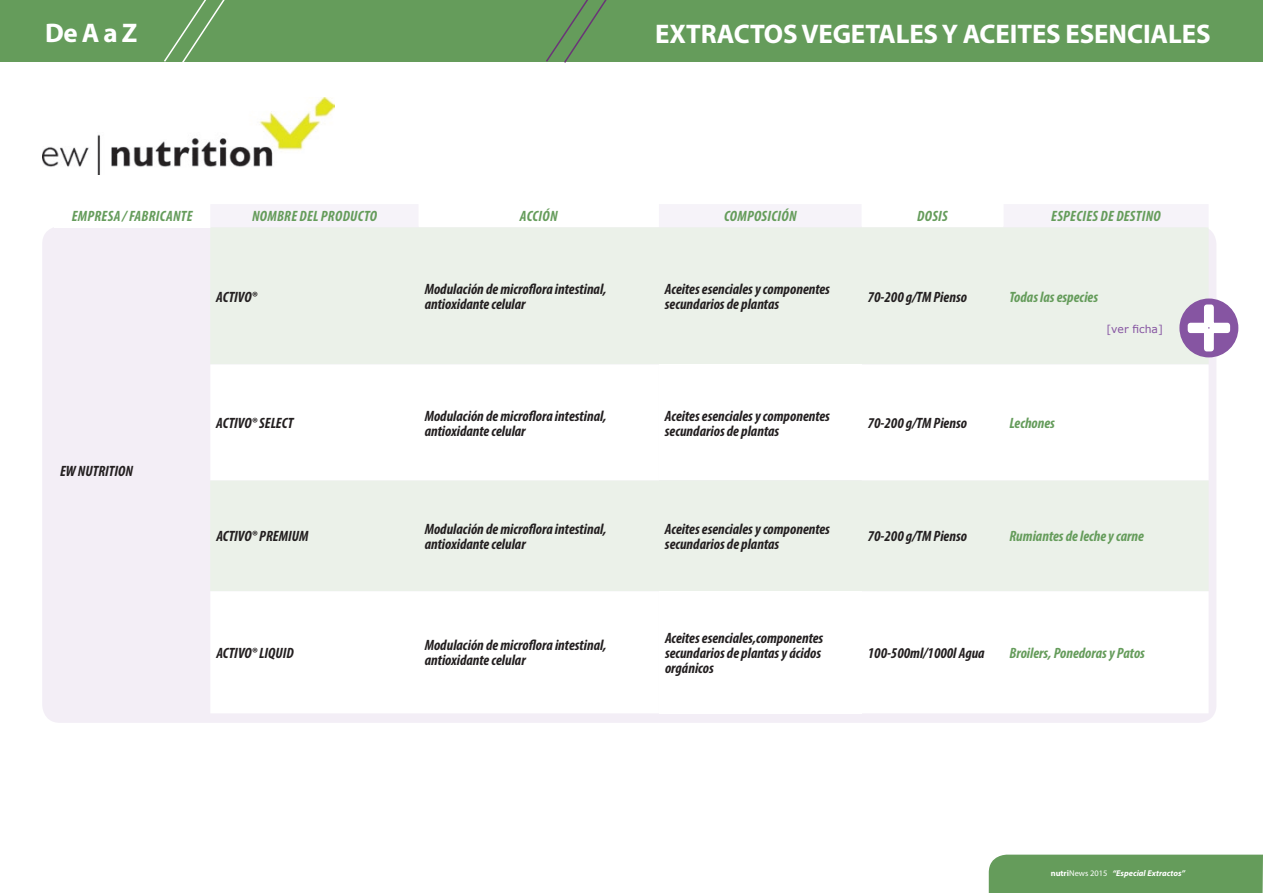
<style>
.page{position:relative;width:1263px;height:893px;background:#fff}
.page>*{position:absolute;margin:0;border:0;box-sizing:border-box;transform-origin:0 0}
.t1{font:700 27px "Myriad Pro";letter-spacing:-.005em;color:#fff}
.t2{font:italic 700 condensed 15px/15px "Myriad Pro";color:#231f20}
.t3{font:italic 700 condensed 15px/15px "Myriad Pro";letter-spacing:-.025em;color:#231f20}
.t4{font:italic 700 condensed 15px "Myriad Pro";letter-spacing:.02em;color:#659c5b}
.t5{font:italic 700 condensed 15px "Myriad Pro";color:#659c5b}
.t6{font:italic 700 condensed 15px "Myriad Pro";letter-spacing:-.01em;color:#659c5b}
.t7{font:10.8px "MS Reference Sans Serif";color:#8655a2}
.t8{font:italic 700 8.4px "Myriad Pro";color:#fff}
.s1{font-style:normal}
.s2{font-weight:400;font-style:normal}
</style>
<div class="page">
<div style="left:0;top:0;width:1263px;height:62px;background:#659c5b"></div>
<svg style="left:546px;top:0;width:61px;height:63px"></svg>
<svg style="left:164px;top:0;width:61px;height:62px"></svg>
<div style="left:989px;top:855px;width:274px;height:38px;background:#659c5b"></div>
<div style="left:42px;top:226px;width:1174px;height:497px;background:linear-gradient(to right,#efeff0,#eaf2e7);border-radius:18px"></div>
<div style="left:54px;top:204px;width:156px;height:23px;background:#fff"></div>
<svg style="left:210px;top:204px;width:998px;height:23px"></svg>
<svg style="left:210px;top:364px;width:998px;height:116px"></svg>
<div style="left:659px;top:364px;width:203px;height:116px;background:#fff"></div>
<svg style="left:210px;top:591px;width:998px;height:122px"></svg>
<div style="left:659px;top:591px;width:203px;height:122px;background:#fff"></div>
<div style="left:1179px;top:298px;width:59px;height:59px;background:#8655a2;border-radius:50%"></div>
<svg style="left:1185px;top:302px;width:48px;height:52px"></svg>
<img style="left:42px;top:98px;width:292px;height:76px">
<h1 class="t1" style="left:45px;top:15px;width:94px">DE A A Z</h1>
<h1 class="t1" style="left:655px;top:16px;width:557px">EXTRACTOS VEGETALES Y ACEITES ESENCIALES</h1>
<p class="t4" style="left:72px;top:207px;width:122px">Empresa / Fabricante</p>
<p class="t4" style="left:252px;top:207px;width:126px">Nombre del Producto</p>
<p class="t4" style="left:520px;top:207px;width:39px">Acción</p>
<p class="t4" style="left:724px;top:207px;width:74px">Composición</p>
<p class="t4" style="left:917px;top:207px;width:32px">Dosis</p>
<p class="t4" style="left:1051px;top:207px;width:111px">Especies de destino</p>
<p class="t2" style="left:60px;top:463px;width:26px">EW NUTRITION</p>
<p class="t2" style="left:216px;top:289px;width:42px">ACTIVO®</p>
<p class="t3" style="left:425px;top:281px;width:183px">Modulación de microflora intestinal, antioxidante celular</p>
<p class="t2" style="left:665px;top:281px;width:167px">Aceites esenciales y componentes secundarios de plantas</p>
<p class="t2" style="left:868px;top:289px;width:101px">70-200 g/TM Pienso</p>
<p class="t6" style="left:1009px;top:287px;width:90px">Todas las especies</p>
<p class="t7" style="left:1106px;top:322px;width:58px">[ver ficha]</p>
<p class="t2" style="left:216px;top:415px;width:73px">ACTI VO®SELECT</p>
<p class="t3" style="left:425px;top:408px;width:183px">Modulación de microflora intestinal, antioxidante celular</p>
<p class="t2" style="left:665px;top:408px;width:167px">Aceites esenciales y componentes secundarios de plantas</p>
<p class="t2" style="left:868px;top:415px;width:101px">70-200 g/TM Pienso</p>
<p class="t4" style="left:1009px;top:414px;width:47px">Lechones</p>
<p class="t2" style="left:216px;top:529px;width:71px">ACTIVO®PREMIUM</p>
<p class="t3" style="left:425px;top:521px;width:183px">Modulación de microflora intestinal, antioxidante celular</p>
<p class="t2" style="left:665px;top:521px;width:167px">Aceites esenciales y componentes secundarios de plantas</p>
<p class="t2" style="left:868px;top:529px;width:101px">70-200 g/TM Pienso</p>
<p class="t5" style="left:1009px;top:527px;width:136px">Rumiantes de leche y carne</p>
<p class="t2" style="left:216px;top:645px;width:66px">ACTIVO®LIQUID</p>
<p class="t3" style="left:425px;top:638px;width:183px">Modulación de microflora intestinal, antioxidante celular</p>
<p class="t2" style="left:665px;top:630px;width:160px">Aceites esenciales,componentes secundarios de plantas y ácidos orgánicos</p>
<p class="t2" style="left:868px;top:645px;width:118px">100-500ml/1000l Agua</p>
<p class="t4" style="left:1009px;top:644px;width:137px">Broilers, Ponedoras y Patos</p>
<p class="t8" style="left:1051px;top:868px;width:136px"><span class="s1">NUTRI</span><span class="s2">News 2015</span> “Especial Extractos”</p>
</div>
